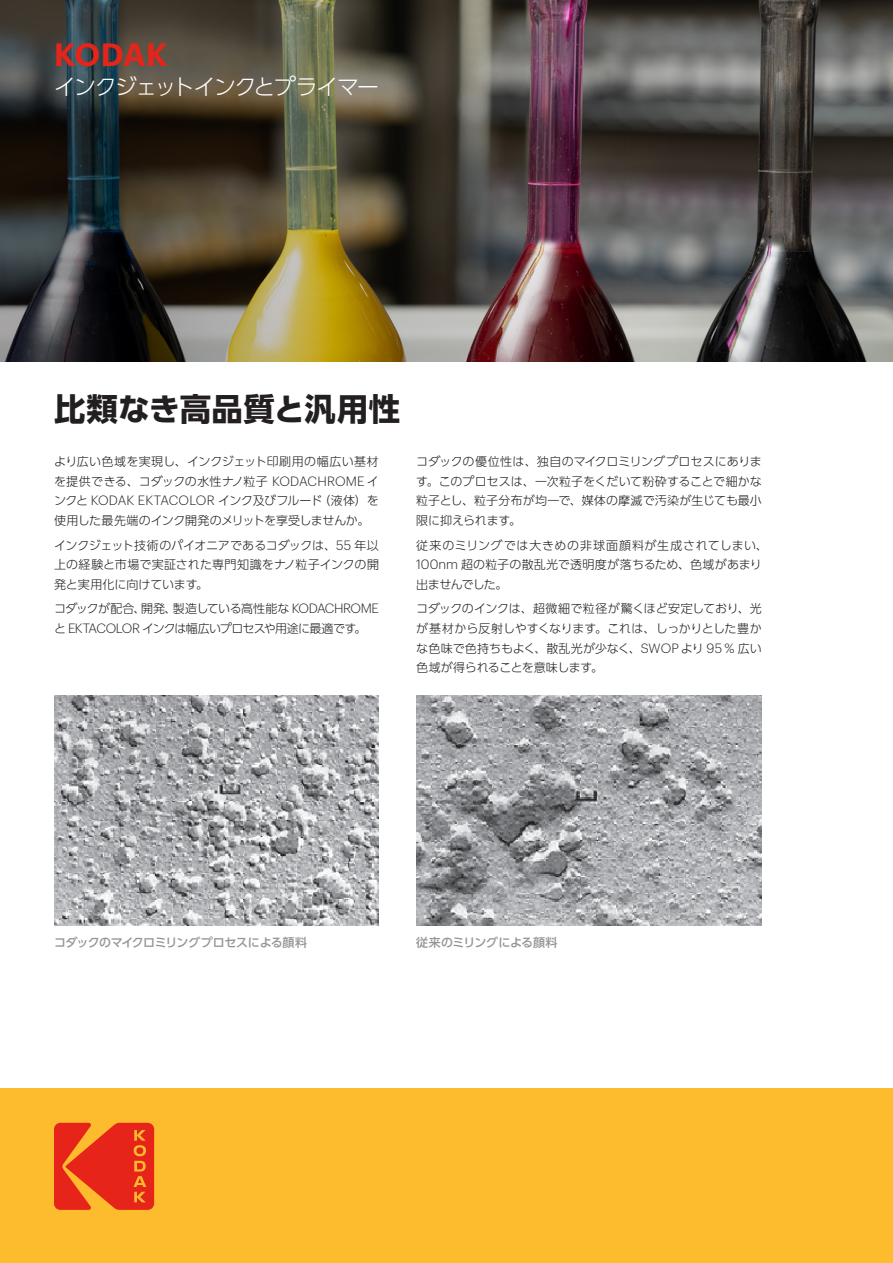
<style>
.page{position:relative;width:893px;height:1263px;background:#fff}
.page>*{position:absolute;margin:0;border:0;box-sizing:border-box;transform-origin:0 0}
.t1{font:700 31.5px "UD Shin Go Pr 6 N";letter-spacing:.005em;color:#231f20}
.t2{font:600 31.5px "Graphik";letter-spacing:-.005em;color:#e72419}
.t3{font:300 21.75px "UD Shin Go Pr 6 N";letter-spacing:-.07em;color:#fff}
.t4{font:300 12px/19.5px "UD Shin Go Pr 6 N";letter-spacing:-.005em;color:#231f20;text-align:justify}
.t5{font:300 12px/19.5px "UD Shin Go Pr 6 N";letter-spacing:.025em;color:#231f20}
.t6{font:300 12px/19.5px "UD Shin Go Pr 6 N";letter-spacing:-.045em;color:#231f20}
.t7{font:500 12px "UD Shin Go Pr 6 N";letter-spacing:-.025em;color:#939598}
.s1{font-family:"Graphik";font-size:13.2px}
</style>
<div class="page">
<div style="left:0;top:1089px;width:893px;height:174px;background:#fdbb2e"></div>
<svg style="left:54px;top:1123px;width:100px;height:87px"></svg>
<img style="left:691px;top:0;width:202px;height:361px">
<img style="left:0;top:0;width:691px;height:361px">
<img style="left:54px;top:696px;width:325px;height:229px">
<img style="left:416px;top:696px;width:346px;height:229px">
<h1 class="t2" style="left:54px;top:31px;width:115px">KODAK</h1>
<h2 class="t3" style="left:54px;top:69px;width:326px">インクジェットインクとプライマー</h2>
<h1 class="t1" style="left:54px;top:383px;width:348px">比類なき高品質と汎用性</h1>
<p class="t4" style="left:54px;top:451px;width:326px">より広い色域を実現し、インクジェット印刷用の幅広い基材を提供できる、コダックの水性ナノ粒子 <span class="s1">KODACHROME</span> インクと <span class="s1">KODAK EKTACOLOR</span> インク及びフルード（液体）を使用した最先端のインク開発のメリットを享受しませんか。</p>
<p class="t4" style="left:54px;top:535px;width:326px">インクジェット技術のパイオニアであるコダックは、<span class="s1">55</span> 年以上の経験と市場で実証された専門知識をナノ粒子インクの開発と実用化に向けています。</p>
<p class="t6" style="left:54px;top:599px;width:326px">コダックが配合、開発、製造している高性能な <span class="s1">KODACHROME</span>と <span class="s1">EKTACOLOR</span> インクは幅広いプロセスや用途に最適です。</p>
<p class="t4" style="left:416px;top:451px;width:347px">コダックの優位性は、独自のマイクロミリングプロセスにあります。このプロセスは、一次粒子をくだいて粉砕することで細かな粒子とし、粒子分布が均一で、媒体の摩滅で汚染が生じても最小限に抑えられます。</p>
<p class="t5" style="left:416px;top:535px;width:353px">従来のミリングでは大きめの非球面顔料が生成されてしまい、<br><span class="s1">100nm</span> 超の粒子の散乱光で透明度が落ちるため、色域があまり出ませんでした。</p>
<p class="t4" style="left:416px;top:599px;width:347px">コダックのインクは、超微細で粒径が驚くほど安定しており、光が基材から反射しやすくなります。これは、しっかりとした豊かな色味で色持ちもよく、散乱光が少なく、<span class="s1">SWOP</span>より <span class="s1">95 %</span> 広い色域が得られることを意味します。</p>
<p class="t7" style="left:54px;top:933px;width:255px">コダックのマイクロミリングプロセスによる顔料</p>
<p class="t7" style="left:416px;top:933px;width:143px">従来のミリングによる顔料</p>
</div>
